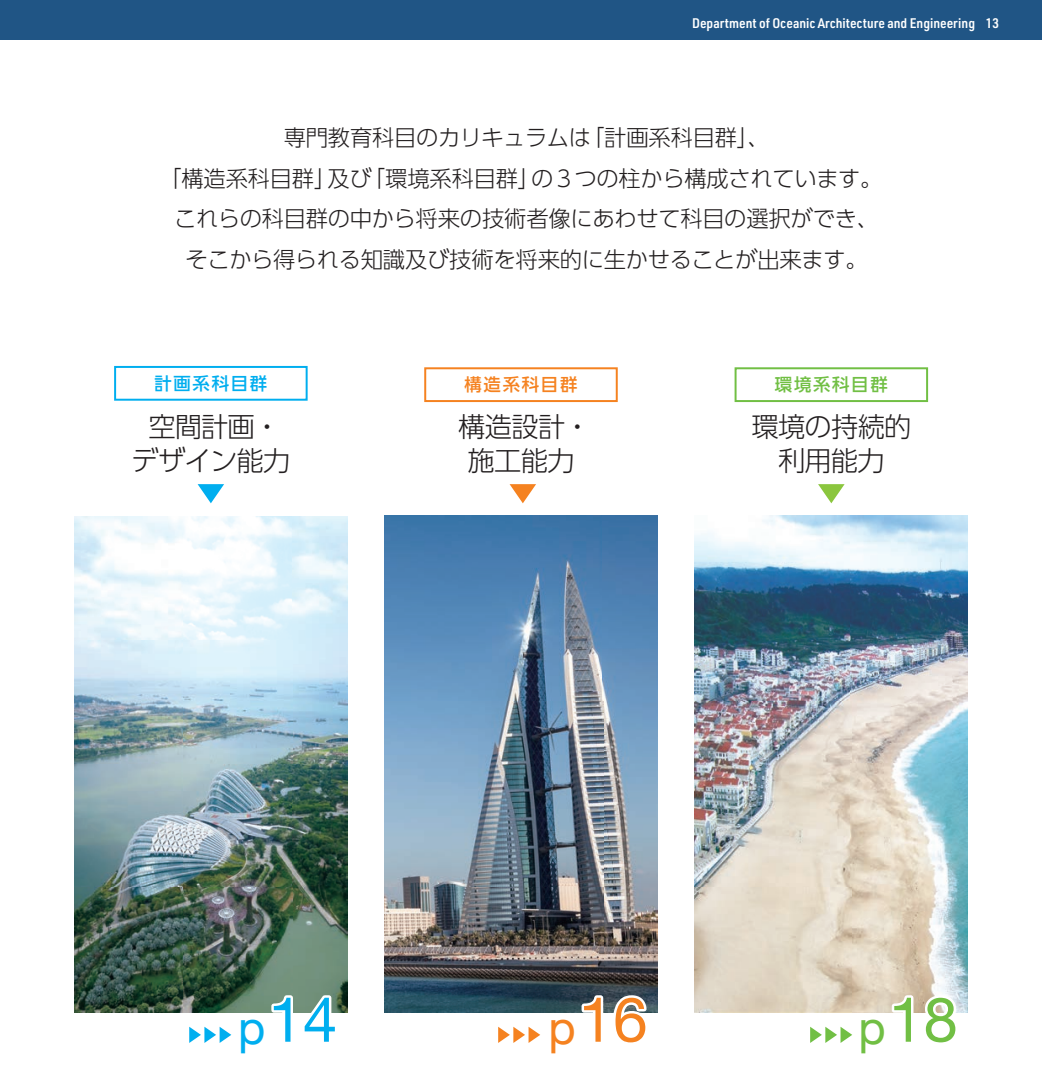
<style>
.page{position:relative;width:1042px;height:1092px;background:#fff}
.page>*{position:absolute;margin:0;border:0;box-sizing:border-box;transform-origin:0 0}
.t1{font:61.95px "Helvetica Neue";color:#00aeef}
.t2{font:61.95px "Helvetica Neue";color:#f58220}
.t3{font:61.95px "Helvetica Neue";color:#71bf44}
.t4{font:300 27.3px/33.4px "UD Shin Go Pro";letter-spacing:-.025em;color:#231f20;text-align:center}
.t5{font:300 22.4px/40.9px "UD Shin Go Pro";letter-spacing:-.015em;color:#231f20;text-align:center}
.t6{font:500 17.32px "UD Shin Go Pro";letter-spacing:.1em;color:#00aeef}
.t7{font:500 17.32px "UD Shin Go Pro";letter-spacing:.1em;color:#71bf44}
.t8{font:500 17.32px "UD Shin Go Pro";letter-spacing:.1em;color:#f58220}
.t9{font:600 13.65px "URWDIN Semi Cond";color:#fff}
.s1{font-size:45.85px}
</style>
<div class="page">
<div style="left:0;top:0;width:1042px;height:40px;background:#205585"></div>
<div style="left:114px;top:366px;width:194px;height:34px;border:2px solid #00aeef"></div>
<div style="left:734px;top:367px;width:194px;height:35px;border:2px solid #71bf44"></div>
<div style="left:424px;top:367px;width:194px;height:35px;border:2px solid #f58220"></div>
<svg style="left:509px;top:484px;width:27px;height:19px"></svg>
<svg style="left:818px;top:484px;width:26px;height:19px"></svg>
<svg style="left:198px;top:484px;width:26px;height:19px"></svg>
<img style="left:74px;top:516px;width:273px;height:495px">
<img style="left:384px;top:515px;width:273px;height:496px">
<img style="left:695px;top:515px;width:273px;height:496px">
<svg style="left:546px;top:991px;width:105px;height:22px"></svg>
<svg style="left:189px;top:992px;width:151px;height:51px"></svg>
<svg style="left:498px;top:1026px;width:42px;height:16px"></svg>
<svg style="left:810px;top:991px;width:151px;height:52px"></svg>
<p class="t9" style="left:692px;top:14px;width:308px">Department of Oceanic Architecture and Engineering 13</p>
<p class="t5" style="left:159px;top:116px;width:725px">専門教育科目のカリキュラムは「計画系科目群」、<br>「構造系科目群」及び「環境系科目群」の３つの柱から構成されています。これらの科目群の中から将来の技術者像にあわせて科目の選択ができ、そこから得られる知識及び技術を将来的に生かせることが出来ます。</p>
<p class="t6" style="left:154px;top:369px;width:114px">計画系科目群</p>
<p class="t4" style="left:131px;top:409px;width:161px">空間計画・デザイン能力</p>
<p class="t8" style="left:464px;top:370px;width:114px">構造系科目群</p>
<p class="t4" style="left:458px;top:409px;width:134px">構造設計・施工能力</p>
<p class="t7" style="left:775px;top:370px;width:114px">環境系科目群</p>
<p class="t4" style="left:751px;top:409px;width:161px">環境の持続的利用能力</p>
<h1 class="t1" style="left:238px;top:974px;width:101px"><span class="s1">p</span>14</h1>
<h1 class="t2" style="left:548px;top:974px;width:101px"><span class="s1">p</span>16</h1>
<h1 class="t3" style="left:858px;top:974px;width:101px"><span class="s1">p</span>18</h1>
</div>
